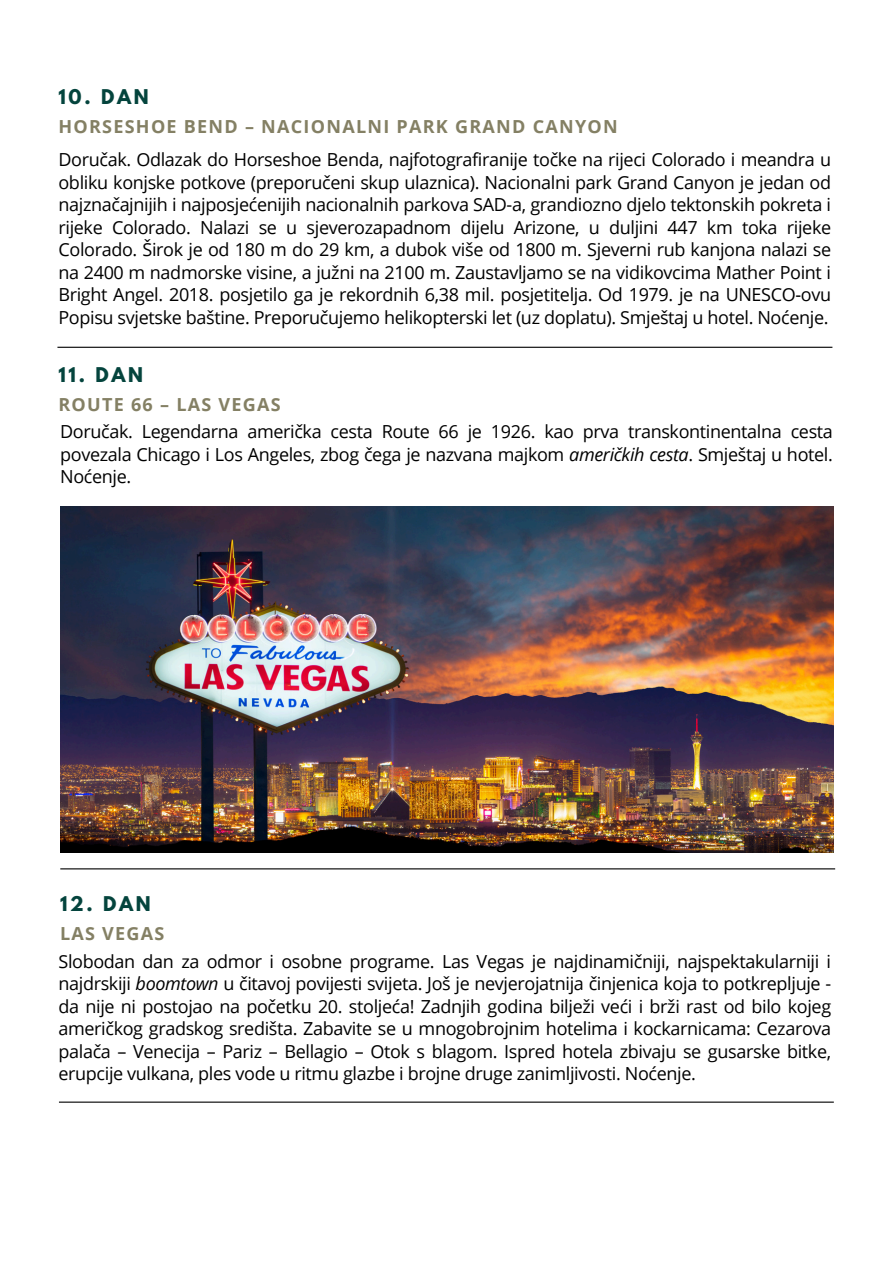
<style>
.page{position:relative;width:894px;height:1264px;background:#fff}
.page>*{position:absolute;margin:0;border:0;box-sizing:border-box;transform-origin:0 0}
.t1{font:18px/22.5px "Open Sans";letter-spacing:-.02em;color:#000;text-align:justify}
.t2{font:700 18px "Open Sans";letter-spacing:.07em;color:#848064}
.t3{font:700 18px "League Spartan";letter-spacing:.15em;color:#04443d}
.s1{font-family:"Noto Sans"}
.s2{font-style:italic}
</style>
<div class="page">
<hr style="left:57px;top:347px;width:775px;height:1px;background:#000">
<img style="left:60px;top:506px;width:773px;height:346px">
<hr style="left:60px;top:868px;width:774px;height:1px;background:#000">
<hr style="left:59px;top:1101px;width:774px;height:1px;background:#000">
<h1 class="t3" style="left:58px;top:88px;width:92px">10. DAN</h1>
<p class="t2" style="left:58px;top:114px;width:560px">HORSESHOE BEND – NACIONALNI PARK GRAND CANYON</p>
<h1 class="t1" style="left:58px;top:148px;width:774px">Doručak. Odlazak do Horseshoe Benda, najfotografiranije točke na rijeci Colorado i meandra u obliku konjske potkove (preporučeni skup ulaznica). Nacionalni park Grand Canyon je jedan od najznačajnijih i najposjećenijih nacionalnih parkova SAD-a, grandiozno djelo tektonskih pokreta i rijeke Colorado. Nalazi se u sjeverozapadnom dijelu Arizone, u duljini 447 km toka rijeke Colorado. Širok je od 180 m do 29 km, a dubok više od 1800 m. Sjeverni rub kanjona nalazi se na 2400 m nadmorske visine, a južni na 2100 m. Zaustavljamo se na vidikovcima Mather Point i Bright Angel. 2018. posjetilo ga je rekordnih 6,38 mil. posjetitelja. Od 1979. je na UNESCO<span class="s1">‑</span>ovu Popisu svjetske baštine. Preporučujemo helikopterski let (uz doplatu). Smještaj u hotel. Noćenje.</h1>
<p class="t3" style="left:58px;top:365px;width:86px">11. DAN</p>
<h1 class="t2" style="left:58px;top:391px;width:224px">ROUTE 66 – LAS VEGAS</h1>
<h1 class="t1" style="left:60px;top:420px;width:774px">Doručak. Legendarna američka cesta Route 66 je 1926. kao prva transkontinentalna cesta povezala Chicago i Los Angeles, zbog čega je nazvana majkom <span class="s2">američkih cesta</span>. Smještaj u hotel.<br>Noćenje.</h1>
<p class="t3" style="left:60px;top:894px;width:92px">12. DAN</p>
<p class="t2" style="left:60px;top:921px;width:106px">LAS VEGAS</p>
<p class="t1" style="left:58px;top:949px;width:774px">Slobodan dan za odmor i osobne programe. Las Vegas je najdinamičniji, najspektakularniji i najdrskiji <span class="s2">boomtown</span> u čitavoj povijesti svijeta. Još je nevjerojatnija činjenica koja to potkrepljuje - da nije ni postojao na početku 20. stoljeća! Zadnjih godina bilježi veći i brži rast od bilo kojeg američkog gradskog središta. Zabavite se u mnogobrojnim hotelima i kockarnicama: Cezarova palača – Venecija – Pariz – Bellagio – Otok s blagom. Ispred hotela zbivaju se gusarske bitke, erupcije vulkana, ples vode u ritmu glazbe i brojne druge zanimljivosti. Noćenje.</p>
</div>
